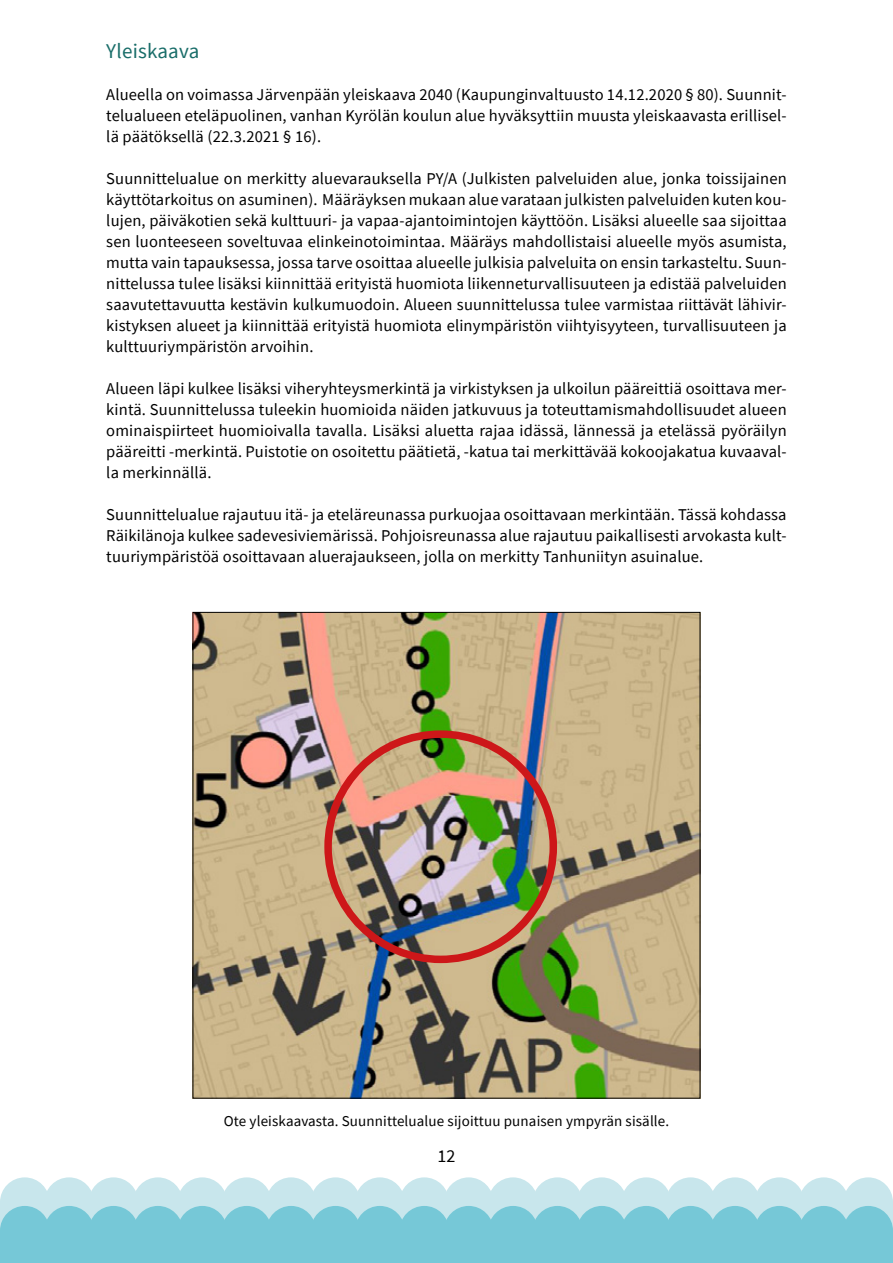
<style>
.page{position:relative;width:893px;height:1263px;background:#fff}
.page>*{position:absolute;margin:0;border:0;box-sizing:border-box;transform-origin:0 0}
.t1{font:21px "Source Sans Pro";letter-spacing:.01em;color:#196d69}
.t2{font:18px "Source Sans Pro";color:#000}
.t3{font:16.5px/21px "Source Sans Pro";letter-spacing:.01em;color:#000;text-align:justify}
.t4{font:15px "Source Sans Pro";letter-spacing:.01em;color:#000}
</style>
<div class="page">
<svg style="left:0;top:1177px;width:893px;height:86px;background:#98d4e0"></svg>
<img style="left:195px;top:614px;width:503px;height:482px">
<div style="left:324px;top:730px;width:233px;height:233px;border:8px solid #cd1719;border-radius:50%"></div>
<p class="t1" style="left:106px;top:38px;width:94px">Yleiskaava</p>
<p class="t3" style="left:106px;top:84px;width:682px">Alueella on voimassa Järvenpään yleiskaava 2040 (Kaupunginvaltuusto 14.12.2020 § 80). Suunnit&shy;telualueen eteläpuolinen, vanhan Kyrölän koulun alue hyväksyttiin muusta yleiskaavasta erillisel&shy;lä päätöksellä (22.3.2021 § 16).</p>
<p class="t3" style="left:106px;top:168px;width:682px">Suunnittelualue on merkitty aluevarauksella PY/A (Julkisten palveluiden alue, jonka toissijainen käyttötarkoitus on asuminen). Määräyksen mukaan alue varataan julkisten palveluiden kuten kou&shy;lujen, päiväkotien sekä kulttuuri- ja vapaa-ajantoimintojen käyttöön. Lisäksi alueelle saa sijoittaa sen luonteeseen soveltuvaa elinkeinotoimintaa. Määräys mahdollistaisi alueelle myös asumista, mutta vain tapauksessa, jossa tarve osoittaa alueelle julkisia palveluita on ensin tarkasteltu. Suun&shy;nittelussa tulee lisäksi kiinnittää erityistä huomiota liikenneturvallisuuteen ja edistää palveluiden saavutettavuutta kestävin kulkumuodoin. Alueen suunnittelussa tulee varmistaa riittävät lähivir&shy;kistyksen alueet ja kiinnittää erityistä huomiota elinympäristön viihtyisyyteen, turvallisuuteen ja kulttuuriympäristön arvoihin.</p>
<p class="t3" style="left:106px;top:378px;width:682px">Alueen läpi kulkee lisäksi viheryhteysmerkintä ja virkistyksen ja ulkoilun pääreittiä osoittava mer&shy;kintä. Suunnittelussa tuleekin huomioida näiden jatkuvuus ja toteuttamismahdollisuudet alueen ominaispiirteet huomioivalla tavalla. Lisäksi aluetta rajaa idässä, lännessä ja etelässä pyöräilyn pääreitti -merkintä. Puistotie on osoitettu päätietä, -katua tai merkittävää kokoojakatua kuvaaval&shy;la merkinnällä.</p>
<p class="t3" style="left:106px;top:504px;width:682px">Suunnittelualue rajautuu itä- ja eteläreunassa purkuojaa osoittavaan merkintään. Tässä kohdassa Räikilänoja kulkee sadevesiviemärissä. Pohjoisreunassa alue rajautuu paikallisesti arvokasta kult&shy;tuuriympäristöä osoittavaan aluerajaukseen, jolla on merkitty Tanhuniityn asuinalue.</p>
<p class="t4" style="left:224px;top:1112px;width:447px">Ote yleiskaavasta. Suunnittelualue sijoittuu punaisen ympyrän sisälle.</p>
<p class="t2" style="left:437px;top:1144px;width:20px">12</p>
</div>
